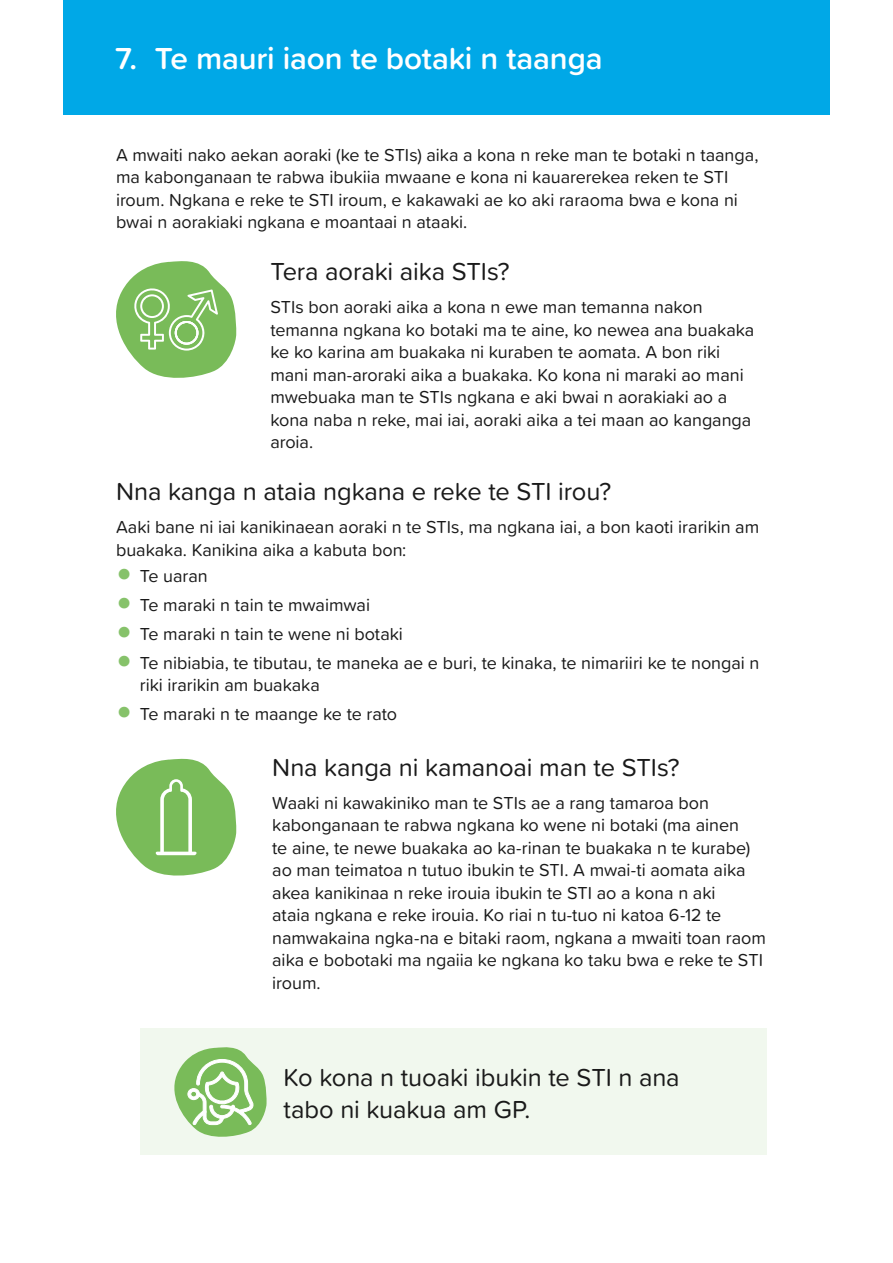
<style>
.page{position:relative;width:893px;height:1263px;background:#fff}
.page>*{position:absolute;margin:0;border:0;box-sizing:border-box;transform-origin:0 0}
.t1{font:600 31.5px "Proxima Soft";letter-spacing:-.005em;color:#fff}
.Para{font:25.5px/31.5px "Proxima Soft";letter-spacing:-.005em;color:#1a1a1a}
.Para-2{font:18px/22.5px "Proxima Soft";letter-spacing:-.005em;color:#1a1a1a}
.s1{font-weight:700;font-size:45px;color:#86c26a}
</style>
<div class="page">
<div style="left:140px;top:1029px;width:627px;height:126px;background:#f1f8ee"></div>
<svg style="left:116px;top:261px;width:120px;height:117px"></svg>
<svg style="left:116px;top:758px;width:120px;height:118px"></svg>
<svg style="left:174px;top:1047px;width:93px;height:90px"></svg>
<div style="left:63px;top:0;width:766px;height:115px;background:#00a8e7"></div>
<h2 class="t1" style="left:115px;top:34px;width:489px">7. Te mauri iaon te botaki n taanga</h2>
<p class="Para-2" style="left:116px;top:143px;width:644px">A mwaiti nako aekan aoraki (ke te STIs) aika a kona n reke man te botaki n taanga, ma kabonganaan te rabwa ibukiia mwaane e kona ni kauarerekea reken te STI iroum. Ngkana e reke te STI iroum, e kakawaki ae ko aki raraoma bwa e kona ni bwai n aorakiaki ngkana e moantaai n ataaki.</p>
<h3 class="Para" style="left:270px;top:255px;width:241px">Tera aoraki aika STIs?</h3>
<p class="Para-2" style="left:270px;top:295px;width:486px">STIs bon aoraki aika a kona n ewe man temanna nakon temanna ngkana ko botaki ma te aine, ko newea ana buakaka ke ko karina am buakaka ni kuraben te aomata. A bon riki mani man-aroraki aika a buakaka. Ko kona ni maraki ao mani mwebuaka man te STIs ngkana e aki bwai n aorakiaki ao a kona naba n reke, mai iai, aoraki aika a tei maan ao kanganga aroia.</p>
<h3 class="Para" style="left:116px;top:475px;width:497px">Nna kanga n ataia ngkana e reke te STI irou?</h3>
<p class="Para-2" style="left:116px;top:515px;width:645px">Aaki bane ni iai kanikinaean aoraki n te STIs, ma ngkana iai, a bon kaoti irarikin am buakaka. Kanikina aika a kabuta bon:</p>
<p class="Para-2" style="left:116px;top:564px;width:93px"><span class="s1">•</span> Te uaran</p>
<p class="Para-2" style="left:116px;top:593px;width:256px"><span class="s1">•</span> Te maraki n tain te mwaimwai</p>
<p class="Para-2" style="left:116px;top:622px;width:288px"><span class="s1">•</span> Te maraki n tain te wene ni botaki</p>
<p class="Para-2" style="left:140px;top:651px;width:621px;text-indent:-24px"><span class="s1">•</span> Te nibiabia, te tibutau, te maneka ae e buri, te kinaka, te nimariiri ke te nongai n riki irarikin am buakaka</p>
<p class="Para-2" style="left:116px;top:702px;width:283px"><span class="s1">•</span> Te maraki n te maange ke te rato</p>
<h3 class="Para" style="left:272px;top:750px;width:409px">Nna kanga ni kamanoai man te STIs?</h3>
<p class="Para-2" style="left:272px;top:791px;width:495px">Waaki ni kawakiniko man te STIs ae a rang tamaroa bon kabonganaan te rabwa ngkana ko wene ni botaki (ma ainen<br>te aine, te newe buakaka ao ka-rinan te buakaka n te kurabe) ao man teimatoa n tutuo ibukin te STI. A mwai-ti aomata aika akea kanikinaa n reke irouia ibukin te STI ao a kona n aki<br>ataia ngkana e reke irouia. Ko riai n tu-tuo ni katoa 6-12 te namwakaina ngka-na e bitaki raom, ngkana a mwaiti toan raom aika e bobotaki ma ngaiia ke ngkana ko taku bwa e reke te STI iroum.</p>
<p class="Para" style="left:284px;top:1060px;width:398px">Ko kona n tuoaki ibukin te STI n ana tabo ni kuakua am GP.</p>
</div>
